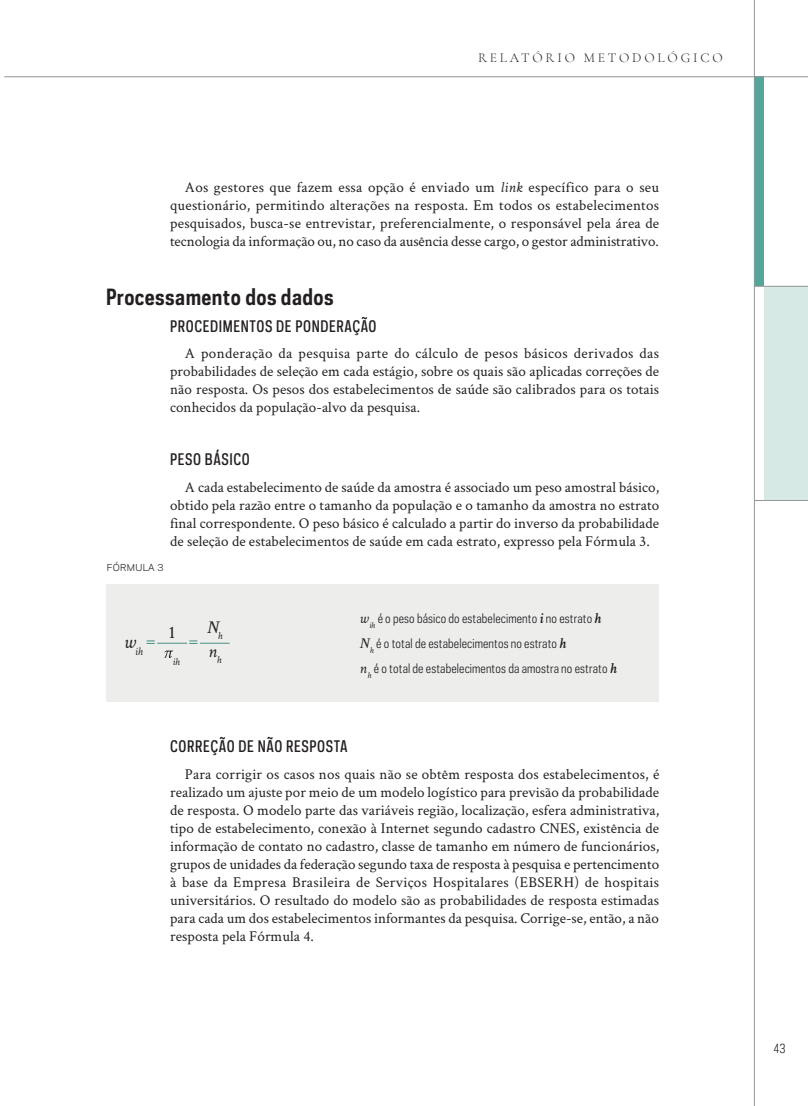
<style>
.page{position:relative;width:808px;height:1106px;background:#fff}
.page>*{position:absolute;margin:0;border:0;box-sizing:border-box;transform-origin:0 0}
.TIC-Titulo_2{font:700 21px "Galaxie Polaris Condensed";letter-spacing:.02em;color:#231f20}
.TEXTO{font:italic 18px "Crimson Text";color:#231f20}
.TEXTO-2{font:18px "Crimson Text";color:#478f82}
.TEXTO-3{font:18px "Crimson Text";color:#231f20}
.TIC-TextoSeguido_1{font:15px/18px "Crimson Text";letter-spacing:.005em;color:#231f20;text-align:justify}
.TIC-Titulo_3{font:500 15px "Galaxie Polaris Condensed";letter-spacing:.04em;color:#231f20}
.t1{font:300 13.5px "Cormorant Garamond";letter-spacing:.21em;color:#231f20}
.TIC-TextoSeguido_1-2{font:12px "Galaxie Polaris Condensed";letter-spacing:.01em;color:#231f20}
.t2{font:300 11.85px "Galaxie Polaris Condensed";color:#231f20}
.TEXTO-4{font:italic 11.4px "Crimson Text";color:#231f20}
.TEXTO-5{font:italic 10.5px "Crimson Text";color:#231f20}
.TIC-Info_Numero{font:9px "Galaxie Polaris";letter-spacing:.04em;color:#231f20}
.s1{font-style:italic}
.s2{font-family:"Crimson Text";font-style:italic;font-size:15px}
.s3{font-family:"Crimson Text";font-weight:600;font-style:italic;font-size:15px}
</style>
<div class="page">
<div style="left:754px;top:77px;width:10px;height:209px;background:#54a798"></div>
<div style="left:764px;top:286px;width:44px;height:214px;background:#d7e9e5"></div>
<hr style="left:754px;top:0;width:1px;height:1106px;background:#939598">
<hr style="left:4px;top:76px;width:804px;height:1px;background:#939598">
<hr style="left:754px;top:500px;width:54px;height:1px;background:#939598">
<hr style="left:754px;top:286px;width:54px;height:1px;background:#939598">
<div style="left:106px;top:584px;width:553px;height:118px;background:#ededec"></div>
<hr style="left:157px;top:643px;width:30px;height:1px;background:#478f82">
<hr style="left:200px;top:643px;width:30px;height:1px;background:#478f82">
<svg style="left:164px;top:650px;width:9px;height:8px"></svg>
<p class="t1" style="left:478px;top:50px;width:246px">RELATÓRIO METODOLÓGICO</p>
<p class="TIC-TextoSeguido_1" style="left:170px;top:178px;width:491px;text-indent:15px">Aos gestores que fazem essa opção é enviado um <span class="s1">link</span> específico para o seu questionário, permitindo alterações na resposta. Em todos os estabelecimentos pesquisados, busca-se entrevistar, preferencialmente, o responsável pela área de tecnologia da informação ou, no caso da ausência desse cargo, o gestor administrativo.</p>
<p class="TIC-Titulo_2" style="left:106px;top:283px;width:229px">Processamento dos dados</p>
<p class="TIC-Titulo_3" style="left:170px;top:316px;width:208px">PROCEDIMENTOS DE PONDERAÇÃO</p>
<p class="TIC-TextoSeguido_1" style="left:170px;top:344px;width:491px;text-indent:15px">A ponderação da pesquisa parte do cálculo de pesos básicos derivados das probabilidades de seleção em cada estágio, sobre os quais são aplicadas correções de não resposta. Os pesos dos estabelecimentos de saúde são calibrados para os totais conhecidos da população-alvo da pesquisa.</p>
<p class="TIC-Titulo_3" style="left:170px;top:449px;width:81px">PESO BÁSICO</p>
<p class="TIC-TextoSeguido_1" style="left:170px;top:477px;width:491px;text-indent:15px">A cada estabelecimento de saúde da amostra é associado um peso amostral básico, obtido pela razão entre o tamanho da população e o tamanho da amostra no estrato final correspondente. O peso básico é calculado a partir do inverso da probabilidade de seleção de estabelecimentos de saúde em cada estrato, expresso pela Fórmula 3.</p>
<p class="TIC-Info_Numero" style="left:107px;top:561px;width:58px">FÓRMULA 3</p>
<p class="TEXTO-4" style="left:124px;top:644px;width:21px"><sup>w</sup>ih</p>
<p class="TEXTO-2" style="left:146px;top:628px;width:12px">=</p>
<p class="TEXTO-3" style="left:168px;top:619px;width:10px">1</p>
<p class="TEXTO-2" style="left:188px;top:628px;width:12px">=</p>
<p class="TEXTO" style="left:207px;top:617px;width:17px">N<sub>h</sub></p>
<p class="TEXTO-5" style="left:173px;top:656px;width:9px">ih</p>
<p class="TEXTO" style="left:208px;top:641px;width:15px">n<sub>h</sub></p>
<p class="TIC-TextoSeguido_1-2" style="left:360px;top:610px;width:243px"><span class="s2">w</span><sub>ih</sub> é o peso básico do estabelecimento <span class="s3">i</span> no estrato <span class="s3">h</span></p>
<p class="TIC-TextoSeguido_1-2" style="left:360px;top:635px;width:208px"><span class="s2">N</span><sub>h</sub> é o total de estabelecimentos no estrato <span class="s3">h</span></p>
<p class="TIC-TextoSeguido_1-2" style="left:360px;top:661px;width:259px"><span class="s2">n</span><sub>h</sub> é o total de estabelecimentos da amostra no estrato <span class="s3">h</span></p>
<p class="TIC-Titulo_3" style="left:170px;top:736px;width:179px">CORREÇÃO DE NÃO RESPOSTA</p>
<p class="TIC-TextoSeguido_1" style="left:170px;top:764px;width:491px;text-indent:15px">Para corrigir os casos nos quais não se obtêm resposta dos estabelecimentos, é realizado um ajuste por meio de um modelo logístico para previsão da probabilidade de resposta. O modelo parte das variáveis região, localização, esfera administrativa, tipo de estabelecimento, conexão à Internet segundo cadastro CNES, existência de informação de contato no cadastro, classe de tamanho em número de funcionários, grupos de unidades da federação segundo taxa de resposta à pesquisa e pertencimento à base da Empresa Brasileira de Serviços Hospitalares (EBSERH) de hospitais universitários. O resultado do modelo são as probabilidades de resposta estimadas para cada um dos estabelecimentos informantes da pesquisa. Corrige-se, então, a não resposta pela Fórmula 4.</p>
<p class="t2" style="left:773px;top:1040px;width:14px">43</p>
</div>
